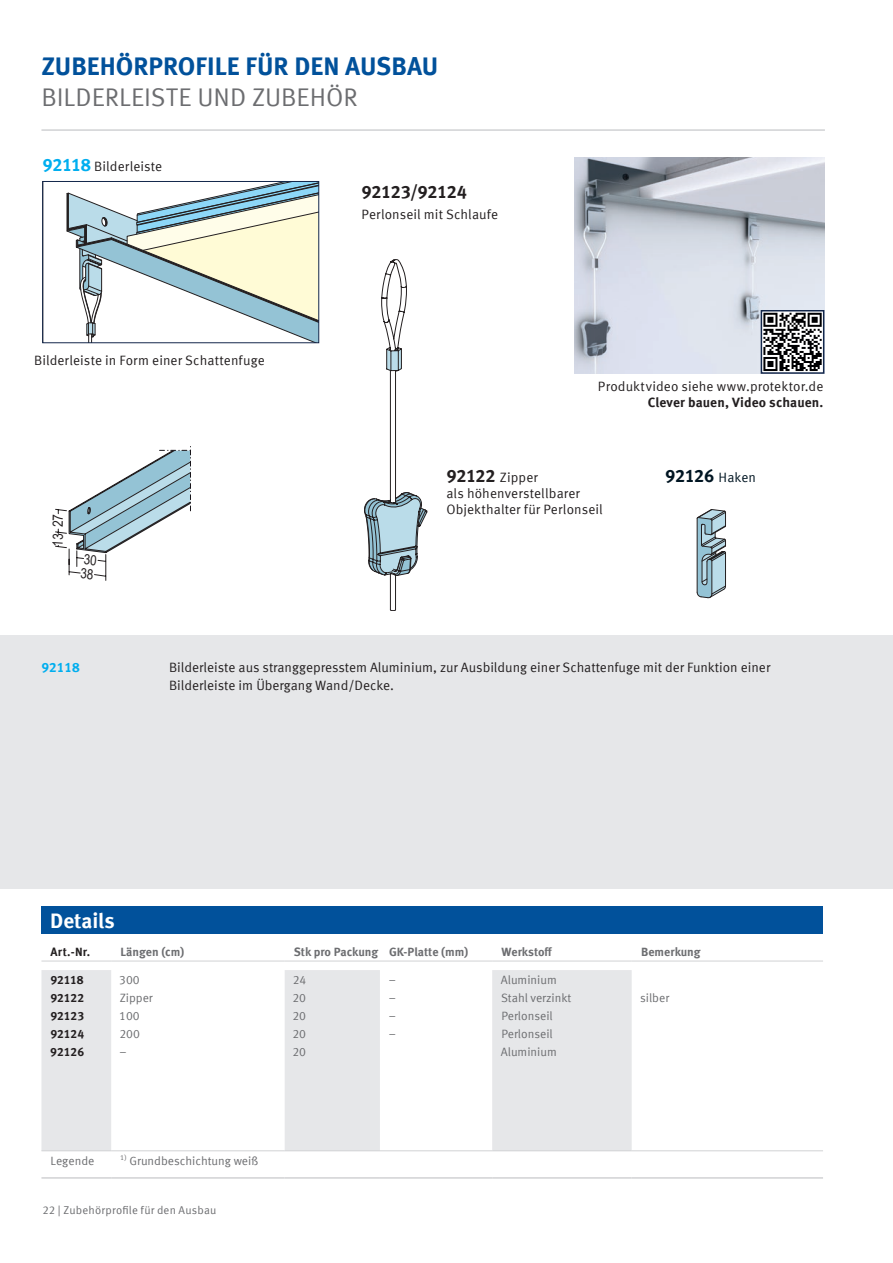
<style>
.page{position:relative;width:893px;height:1263px;background:#fff}
.page>*{position:absolute;margin:0;border:0;box-sizing:border-box;transform-origin:0 0}
.t1{font:700 25.5px "Meta Offc Pro";color:#01519b}
.t2{font:25.5px "Meta Offc Pro Norm";letter-spacing:-.005em;color:#6c6d70}
.t3{font:700 21px "Meta Offc Pro";color:#fff}
.t4{font:700 18px "Meta Offc Pro";letter-spacing:-.02em;color:#231f20}
.t5{font:700 18px "Meta Offc Pro";letter-spacing:-.025em;color:#001522}
.t6{font:13.5px/16.2px "Meta Offc Pro Norm";color:#231f20}
.t7{font:700 13.5px "Meta Offc Pro";letter-spacing:.005em;color:#231f20}
.t8{font:700 13.5px "Meta Offc Pro";color:#00aeef}
.t9{font:12px "Meta Offc Pro Norm";color:#6c6d70}
.t10{font:700 12px "Meta Offc Pro";color:#6c6d70}
.t11{font:700 12px "Meta Offc Pro";color:#231f20}
.t12{font:11.25px "Meta Offc Pro Norm";letter-spacing:.015em;color:#6c6d70}
.s1{font-family:"Meta Offc Pro";font-weight:700;font-size:18px;color:#00aeef}
.s2{font-family:"Meta Offc Pro";font-weight:700;font-size:18px}
.s3{font-family:"Meta Offc Pro Norm";font-weight:400;font-size:13.5px}
</style>
<div class="page">
<div style="left:0;top:636px;width:893px;height:253px;background:#e6e7e9"></div>
<div style="left:41px;top:907px;width:782px;height:27px;background:#01519b"></div>
<svg style="left:41px;top:970px;width:591px;height:180px;fill:#e6e7e9"></svg>
<hr style="left:41px;top:1177px;width:70px;height:2px;background:#d1d2d4">
<hr style="left:111px;top:1177px;width:174px;height:2px;background:#d1d2d4">
<hr style="left:285px;top:1177px;width:95px;height:2px;background:#d1d2d4">
<hr style="left:380px;top:1177px;width:112px;height:2px;background:#d1d2d4">
<hr style="left:492px;top:1177px;width:140px;height:2px;background:#d1d2d4">
<hr style="left:632px;top:1177px;width:191px;height:2px;background:#d1d2d4">
<hr style="left:41px;top:961px;width:70px;height:1px;background:#d1d2d4">
<hr style="left:111px;top:961px;width:174px;height:1px;background:#d1d2d4">
<hr style="left:285px;top:961px;width:95px;height:1px;background:#d1d2d4">
<hr style="left:380px;top:961px;width:112px;height:1px;background:#d1d2d4">
<hr style="left:492px;top:961px;width:140px;height:1px;background:#d1d2d4">
<hr style="left:632px;top:961px;width:191px;height:1px;background:#d1d2d4">
<hr style="left:41px;top:1150px;width:70px;height:1px;background:#d1d2d4">
<hr style="left:111px;top:1150px;width:174px;height:1px;background:#d1d2d4">
<hr style="left:285px;top:1150px;width:95px;height:1px;background:#d1d2d4">
<hr style="left:380px;top:1150px;width:112px;height:1px;background:#d1d2d4">
<hr style="left:492px;top:1150px;width:140px;height:1px;background:#d1d2d4">
<hr style="left:632px;top:1150px;width:191px;height:1px;background:#d1d2d4">
<hr style="left:41px;top:129px;width:784px;height:2px;background:#d1d2d4">
<svg style="left:696px;top:509px;width:30px;height:90px;background:#98b0b9"></svg>
<hr style="left:697px;top:518px;width:1px;height:74px;background:#231f20">
<svg style="left:66px;top:183px;width:251px;height:158px"></svg>
<div style="left:43px;top:181px;width:276px;height:162px;border:1px solid #13274b"></div>
<img style="left:574px;top:157px;width:251px;height:216px">
<svg style="left:764px;top:313px;width:57px;height:58px"></svg>
<div style="left:761px;top:310px;width:63px;height:64px;border:2px solid #13274b"></div>
<svg style="left:364px;top:259px;width:63px;height:352px"></svg>
<svg style="left:55px;top:446px;width:136px;height:135px"></svg>
<h1 class="t1" style="left:41px;top:47px;width:398px">ZUBEHÖRPROFILE FÜR DEN AUSBAU</h1>
<h1 class="t2" style="left:41px;top:78px;width:318px">BILDERLEISTE UND ZUBEHÖR</h1>
<p class="t6" style="left:43px;top:157px;width:121px"><span class="s1">92118</span> Bilderleiste</p>
<p class="t6" style="left:34px;top:351px;width:232px">Bilderleiste in Form einer Schattenfuge</p>
<h3 class="t4" style="left:361px;top:177px;width:107px">92123/92124</h3>
<p class="t6" style="left:361px;top:206px;width:138px">Perlonseil mit Schlaufe</p>
<p class="t6" style="left:598px;top:377px;width:227px">Produktvideo siehe www.protektor.de</p>
<p class="t7" style="left:648px;top:392px;width:177px">Clever bauen, Video schauen.</p>
<p class="t6" style="left:446px;top:468px;width:158px"><span class="s2">92122</span> Zipper<br>als höhenverstellbarer<br>Objekthalter für Perlonseil</p>
<h3 class="t5" style="left:665px;top:461px;width:93px">92126 <span class="s3">Haken</span></h3>
<p class="t8" style="left:41px;top:657px;width:40px">92118</p>
<p class="t6" style="left:169px;top:657px;width:603px;line-height:18.1px">Bilderleiste aus stranggepresstem Aluminium, zur Ausbildung einer Schattenfuge mit der Funktion einer<br>Bilderleiste im Übergang Wand/Decke.</p>
<h2 class="t3" style="left:50px;top:905px;width:66px">Details</h2>
<p class="t11" style="left:51px;top:943px;width:41px">Art.-Nr.</p>
<p class="t10" style="left:121px;top:943px;width:65px">Längen (cm)</p>
<p class="t10" style="left:294px;top:943px;width:176px">Stk pro Packung GK-Platte (mm)</p>
<p class="t10" style="left:502px;top:943px;width:52px">Werkstoff</p>
<p class="t10" style="left:641px;top:943px;width:61px">Bemerkung</p>
<p class="t11" style="left:50px;top:970px;width:35px">92118</p>
<p class="t9" style="left:119px;top:970px;width:22px">300</p>
<p class="t9" style="left:293px;top:970px;width:15px">24</p>
<p class="t9" style="left:389px;top:970px;width:9px">–</p>
<p class="t9" style="left:501px;top:970px;width:57px">Aluminium</p>
<p class="t11" style="left:50px;top:988px;width:35px">92122</p>
<p class="t9" style="left:120px;top:988px;width:35px">Zipper</p>
<p class="t9" style="left:292px;top:988px;width:15px">20</p>
<p class="t9" style="left:389px;top:988px;width:9px">–</p>
<p class="t9" style="left:501px;top:988px;width:72px">Stahl verzinkt</p>
<p class="t9" style="left:640px;top:988px;width:30px">silber</p>
<p class="t11" style="left:50px;top:1006px;width:35px">92123</p>
<p class="t9" style="left:119px;top:1006px;width:22px">100</p>
<p class="t9" style="left:292px;top:1006px;width:15px">20</p>
<p class="t9" style="left:389px;top:1006px;width:9px">–</p>
<p class="t9" style="left:501px;top:1006px;width:53px">Perlonseil</p>
<p class="t11" style="left:50px;top:1024px;width:36px">92124</p>
<p class="t9" style="left:119px;top:1025px;width:22px">200</p>
<p class="t9" style="left:292px;top:1025px;width:15px">20</p>
<p class="t9" style="left:389px;top:1025px;width:9px">–</p>
<p class="t9" style="left:501px;top:1025px;width:53px">Perlonseil</p>
<p class="t11" style="left:50px;top:1042px;width:35px">92126</p>
<p class="t9" style="left:119px;top:1043px;width:9px">–</p>
<p class="t9" style="left:292px;top:1043px;width:15px">20</p>
<p class="t9" style="left:501px;top:1043px;width:57px">Aluminium</p>
<p class="t9" style="left:51px;top:1151px;width:45px">Legende</p>
<p class="t9" style="left:120px;top:1151px;width:140px"><sup>1)</sup> Grundbeschichtung weiß</p>
<p class="t12" style="left:43px;top:1202px;width:175px">22 | Zubehörprofile für den Ausbau</p>
</div>
